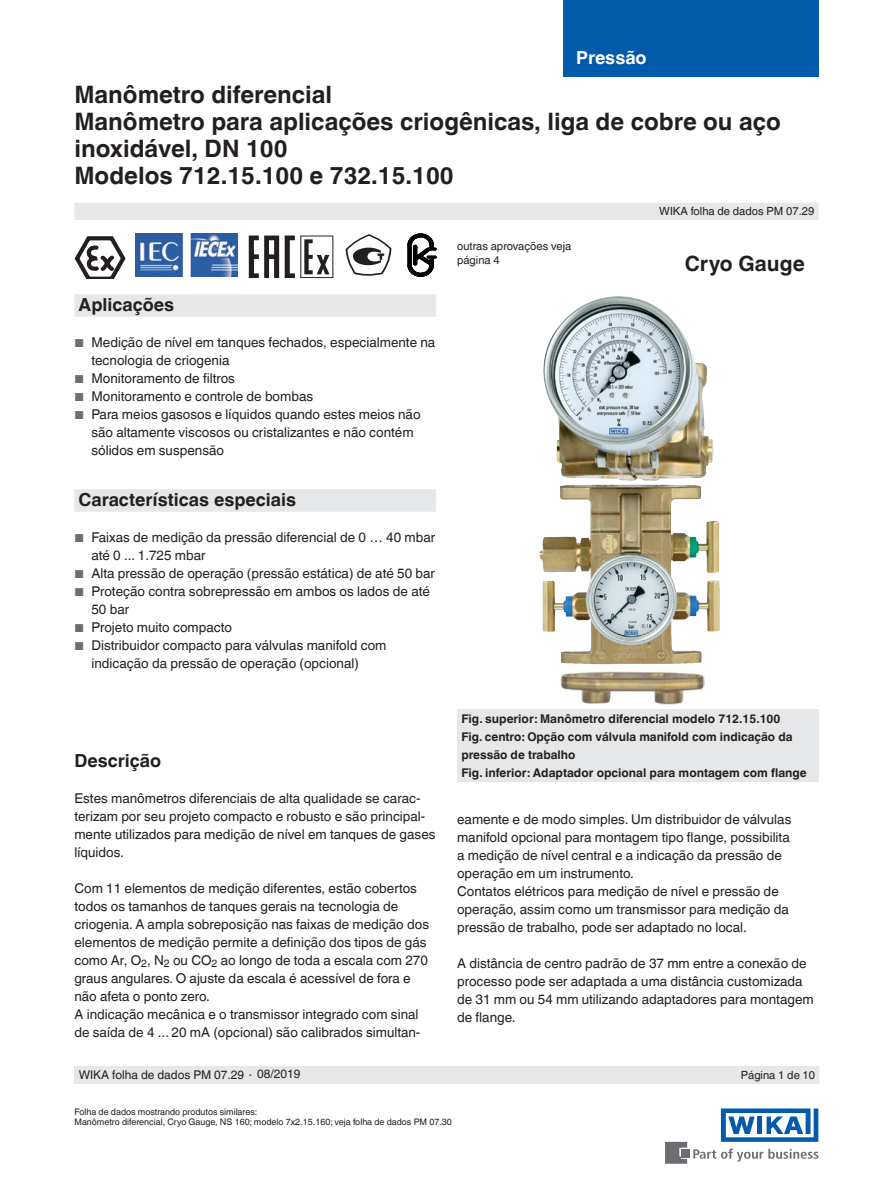
<style>
.page{position:relative;width:893px;height:1188px;background:#fff}
.page>*{position:absolute;margin:0;border:0;box-sizing:border-box;transform-origin:0 0}
.t1{font:700 24px/27px "Helvetica World";color:#231f20}
.t2{font:700 21px "Helvetica World";color:#231f20}
.t3{font:700 18px "Helvetica World";color:#231f20}
.t4{font:700 18px "Helvetica World";color:#fff}
.t5{font:13.5px/18px "Helvetica World";color:#231f20}
.t6{font:700 12px/18px "Helvetica World";color:#231f20}
.t7{font:12px "Helvetica World";color:#231f20}
.t8{font:11.25px/13.5px "Helvetica World";color:#231f20}
.t9{font:9px/10.5px "Helvetica World";color:#231f20}
.s1{font-size:11.55px;color:#6c6d70}
.s2{font-size:11.25px}
</style>
<div class="page">
<svg style="left:693px;top:1149px;width:126px;height:13px"></svg>
<div style="left:682px;top:1150px;width:8px;height:8px;background:#6c6d70"></div>
<svg style="left:665px;top:1142px;width:22px;height:22px"></svg>
<svg style="left:721px;top:1108px;width:97px;height:34px"></svg>
<div style="left:563px;top:0;width:256px;height:76px;background:#015aaa"></div>
<div style="left:74px;top:203px;width:745px;height:17px;background:#e6e7e9"></div>
<div style="left:74px;top:1066px;width:745px;height:18px;background:#e6e7e9"></div>
<img style="left:543px;top:296px;width:171px;height:185px">
<img style="left:560px;top:671px;width:144px;height:34px">
<img style="left:539px;top:485px;width:126px;height:179px">
<div style="left:74px;top:294px;width:362px;height:23px;background:#e6e7e9"></div>
<div style="left:74px;top:489px;width:362px;height:23px;background:#e6e7e9"></div>
<svg style="left:74px;top:236px;width:52px;height:42px"></svg>
<svg style="left:346px;top:234px;width:45px;height:42px"></svg>
<svg style="left:249px;top:236px;width:30px;height:42px"></svg>
<svg style="left:285px;top:236px;width:48px;height:42px"></svg>
<img style="left:135px;top:234px;width:103px;height:42px">
<div style="left:457px;top:709px;width:362px;height:72px;background:#e6e7e9"></div>
<svg style="left:408px;top:234px;width:28px;height:42px"></svg>
<h3 class="t4" style="left:576px;top:47px;width:72px">Pressão</h3>
<h1 class="t1" style="left:74px;top:81px;width:708px">Manômetro diferencial<br>Manômetro para aplicações criogênicas, liga de cobre ou aço inoxidável, DN 100<br>Modelos 712.15.100 e 732.15.100</h1>
<h3 class="t3" style="left:79px;top:295px;width:97px">Aplicações</h3>
<p class="t5" style="left:91px;top:334px;width:345px;text-indent:-17px"><span class="s1">■</span> Medição de nível em tanques fechados, especialmente na tecnologia de criogenia</p>
<p class="t5" style="left:74px;top:370px;width:162px"><span class="s1">■</span> Monitoramento de filtros</p>
<p class="t5" style="left:74px;top:388px;width:240px"><span class="s1">■</span> Monitoramento e controle de bombas</p>
<p class="t5" style="left:91px;top:406px;width:331px;text-indent:-17px"><span class="s1">■</span> Para meios gasosos e líquidos quando estes meios não são altamente viscosos ou cristalizantes e não contém sólidos em suspensão</p>
<h3 class="t3" style="left:79px;top:490px;width:219px">Características especiais</h3>
<p class="t5" style="left:91px;top:529px;width:345px;text-indent:-17px"><span class="s1">■</span> Faixas de medição da pressão diferencial de 0 … 40 mbar até 0 ... 1.725 mbar</p>
<p class="t5" style="left:74px;top:565px;width:362px"><span class="s1">■</span> Alta pressão de operação (pressão estática) de até 50 bar</p>
<p class="t5" style="left:91px;top:583px;width:340px;text-indent:-17px"><span class="s1">■</span> Proteção contra sobrepressão em ambos os lados de até<br>50 bar</p>
<p class="t5" style="left:74px;top:619px;width:159px"><span class="s1">■</span> Projeto muito compacto</p>
<p class="t5" style="left:91px;top:637px;width:297px;text-indent:-17px"><span class="s1">■</span> Distribuidor compacto para válvulas manifold com indicação da pressão de operação (opcional)</p>
<h3 class="t3" style="left:74px;top:750px;width:88px">Descrição</h3>
<p class="t5" style="left:74px;top:789px;width:363px">Estes manômetros diferenciais de alta qualidade se carac&shy;terizam por seu projeto compacto e robusto e são principal&shy;mente utilizados para medição de nível em tanques de gases líquidos.</p>
<p class="t5" style="left:74px;top:879px;width:356px">Com 11 elementos de medição diferentes, estão cobertos todos os tamanhos de tanques gerais na tecnologia de criogenia. A ampla sobreposição nas faixas de medição dos elementos de medição permite a definição dos tipos de gás como Ar, O<sub>2</sub>, N<sub>2</sub> ou CO<sub>2</sub> ao longo de toda a escala com 270 graus angulares. O ajuste da escala é acessível de fora e não afeta o ponto zero.<br>A indicação mecânica e o transmissor integrado com sinal de saída de 4 ... 20 mA (opcional) são calibrados simultan-</p>
<p class="t7" style="left:79px;top:1068px;width:223px">WIKA folha de dados PM 07.29 <span class="s2">∙</span> 08/2019</p>
<p class="t8" style="left:457px;top:240px;width:116px">outras aprovações veja página 4</p>
<p class="t8" style="left:659px;top:205px;width:156px">WIKA folha de dados PM 07.29</p>
<h2 class="t2" style="left:685px;top:252px;width:122px">Cryo Gauge</h2>
<p class="t6" style="left:461px;top:709px;width:347px">Fig. superior: Manômetro diferencial modelo 712.15.100<br>Fig. centro: Opção com válvula manifold com indicação da pressão de trabalho<br>Fig. inferior: Adaptador opcional para montagem com flange</p>
<p class="t5" style="left:457px;top:810px;width:336px">eamente e de modo simples. Um distribuidor de válvulas manifold opcional para montagem tipo flange, possibilita a medição de nível central e a indicação da pressão de operação em um instrumento.<br>Contatos elétricos para medição de nível e pressão de operação, assim como um transmissor para medição da pressão de trabalho, pode ser adaptado no local.</p>
<p class="t5" style="left:457px;top:954px;width:358px">A distância de centro padrão de 37 mm entre a conexão de processo pode ser adaptada a uma distância customizada de 31 mm ou 54 mm utilizando adaptadores para montagem de flange.</p>
<p class="t8" style="left:741px;top:1069px;width:76px">Página 1 de 10</p>
<p class="t9" style="left:74px;top:1107px;width:379px">Folha de dados mostrando produtos similares:<br>Manômetro diferencial, Cryo Gauge, NS 160; modelo 7x2.15.160; veja folha de dados PM 07.30</p>
</div>
